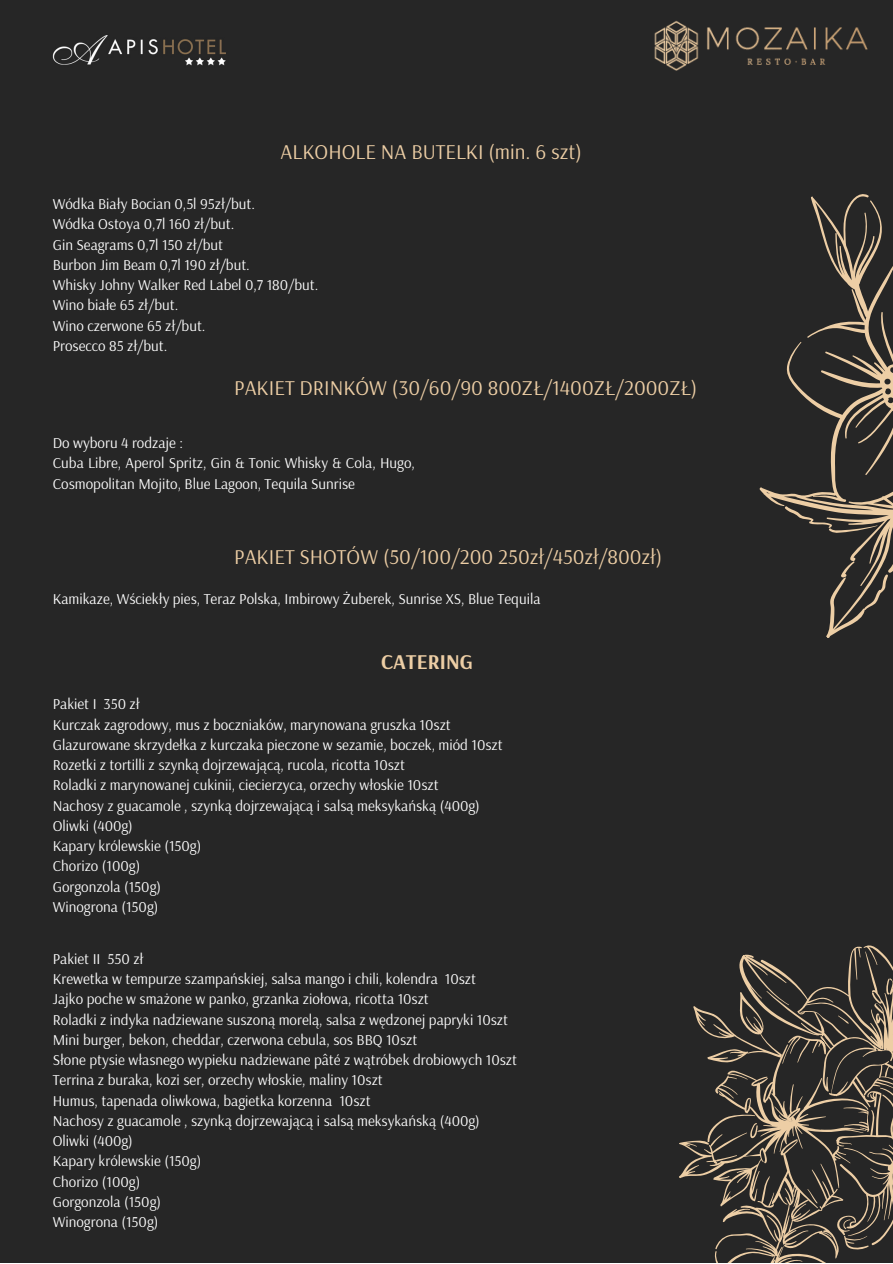
<style>
.page{position:relative;width:893px;height:1264px;background:#fff}
.page>*{position:absolute;margin:0;border:0;box-sizing:border-box;transform-origin:0 0}
.t1{font:21px "Arsenal";color:#edcea5}
.t2{font:700 21px "Arsenal";color:#edcea5}
.t3{font:15px/20.2px "Arsenal";color:#fff}
</style>
<div class="page">
<div style="left:0;top:0;width:892px;height:1262px;background:#262626"></div>
<img style="left:52px;top:35px;width:174px;height:31px">
<img style="left:654px;top:20px;width:214px;height:51px">
<svg style="left:679px;top:945px;width:213px;height:317px"></svg>
<svg style="left:759px;top:194px;width:133px;height:444px"></svg>
<h1 class="t1" style="left:280px;top:138px;width:303px">ALKOHOLE NA BUTELKI (min. 6 szt)</h1>
<p class="t3" style="left:53px;top:193px;width:267px">Wódka Biały Bocian 0,5l 95zł/but.<br>Wódka Ostoya 0,7l 160 zł/but.<br>Gin Seagrams 0,7l 150 zł/but<br>Burbon Jim Beam 0,7l 190 zł/but.<br>Whisky Johny Walker Red Label 0,7 180/but.<br>Wino białe 65 zł/but.<br>Wino czerwone 65 zł/but.<br>Prosecco 85 zł/but.</p>
<h1 class="t1" style="left:234px;top:373px;width:464px">PAKIET DRINKÓW (30/60/90 800ZŁ/1400ZŁ/2000ZŁ)</h1>
<p class="t3" style="left:53px;top:432px;width:363px">Do wyboru 4 rodzaje :<br>Cuba Libre, Aperol Spritz, Gin &amp; Tonic Whisky &amp; Cola, Hugo,<br>Cosmopolitan Mojito, Blue Lagoon, Tequila Sunrise</p>
<h1 class="t1" style="left:234px;top:543px;width:429px">PAKIET SHOTÓW (50/100/200 250zł/450zł/800zł)</h1>
<p class="t3" style="left:53px;top:588px;width:489px">Kamikaze, Wściekły pies, Teraz Polska, Imbirowy Żuberek, Sunrise XS, Blue Tequila</p>
<h1 class="t2" style="left:381px;top:648px;width:93px">CATERING</h1>
<p class="t3" style="left:53px;top:693px;width:451px">Pakiet I 350 zł<br>Kurczak zagrodowy, mus z boczniaków, marynowana gruszka 10szt Glazurowane skrzydełka z kurczaka pieczone w sezamie, boczek, miód 10szt Rozetki z tortilli z szynką dojrzewającą, rucola, ricotta 10szt<br>Roladki z marynowanej cukinii, ciecierzyca, orzechy włoskie 10szt<br>Nachosy z guacamole , szynką dojrzewającą i salsą meksykańską (400g)<br>Oliwki (400g)<br>Kapary królewskie (150g)<br>Chorizo (100g)<br>Gorgonzola (150g)<br>Winogrona (150g)</p>
<p class="t3" style="left:53px;top:948px;width:465px">Pakiet II 550 zł<br>Krewetka w tempurze szampańskiej, salsa mango i chili, kolendra 10szt<br>Jajko poche w smażone w panko, grzanka ziołowa, ricotta 10szt<br>Roladki z indyka nadziewane suszoną morelą, salsa z wędzonej papryki 10szt Mini burger, bekon, cheddar, czerwona cebula, sos BBQ 10szt<br>Słone ptysie własnego wypieku nadziewane pâté z wątróbek drobiowych 10szt Terrina z buraka, kozi ser, orzechy włoskie, maliny 10szt<br>Humus, tapenada oliwkowa, bagietka korzenna 10szt<br>Nachosy z guacamole , szynką dojrzewającą i salsą meksykańską (400g)<br>Oliwki (400g)<br>Kapary królewskie (150g)<br>Chorizo (100g)<br>Gorgonzola (150g)<br>Winogrona (150g)</p>
</div>
